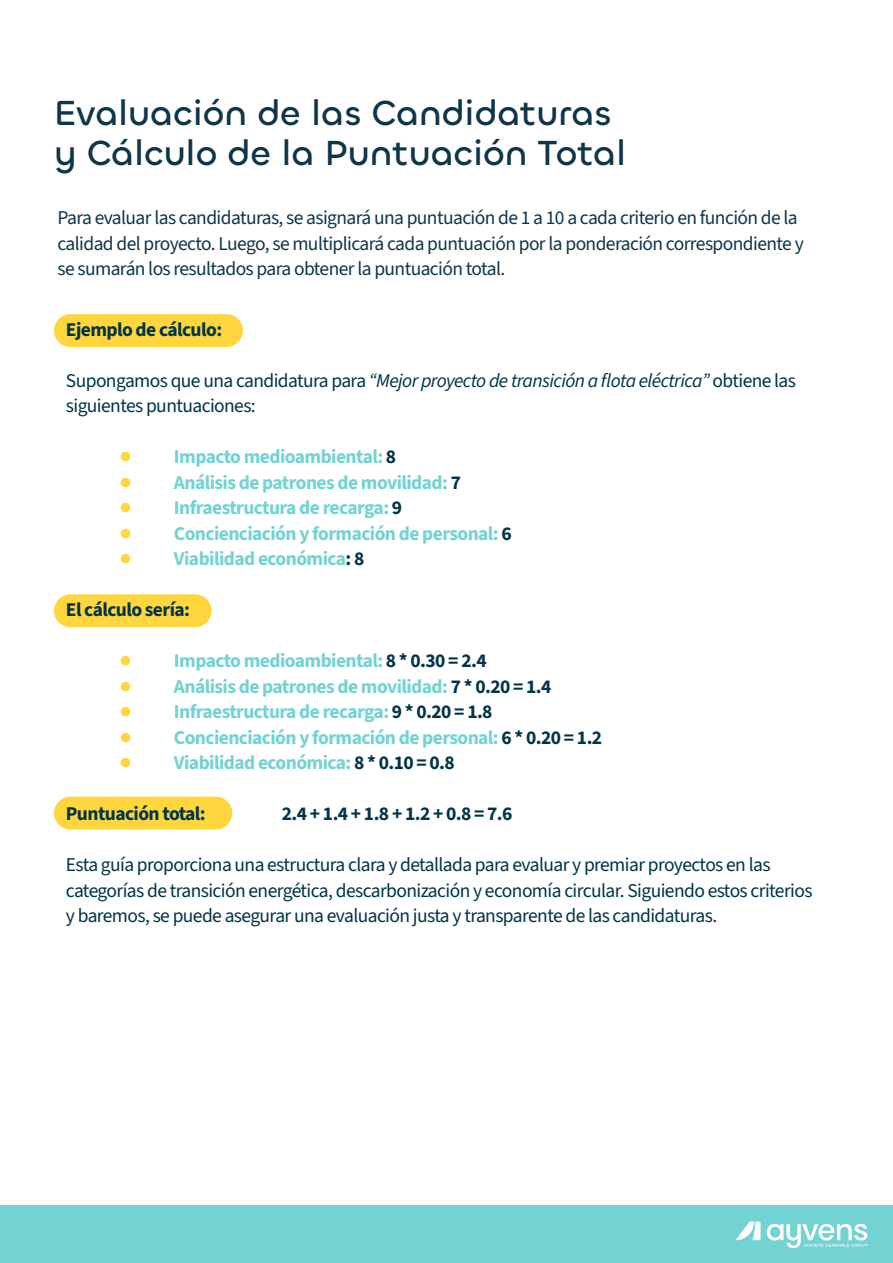
<style>
.page{position:relative;width:893px;height:1263px;background:#fff}
.page>*{position:absolute;margin:0;border:0;box-sizing:border-box;transform-origin:0 0}
.t1{font:500 36px "Chillax";color:#0f3549}
.t2{font:19.5px/25.5px "Source Sans 3";letter-spacing:-.03em;color:#003447}
.t3{font:700 19.5px "Source Sans 3";letter-spacing:-.03em;color:#73d2d2}
.t4{font:19.5px/25.5px "Source Sans 3";letter-spacing:-.03em;color:#0f3549}
.t5{font:700 19.5px "Source Sans 3";letter-spacing:-.03em;color:#003447}
.s1{font-style:italic}
.s2{color:#ffd63d}
.s3{color:#003447}
</style>
<div class="page">
<div style="left:54px;top:594px;width:158px;height:33px;background:#ffd63d;border-radius:16px"></div>
<div style="left:54px;top:797px;width:178px;height:32px;background:#ffd63d;border-radius:16px"></div>
<div style="left:54px;top:314px;width:189px;height:33px;background:#ffd63d;border-radius:16px"></div>
<div style="left:0;top:1205px;width:893px;height:58px;background:#73d2d2"></div>
<svg style="left:735px;top:1221px;width:132px;height:27px"></svg>
<p class="t1" style="left:54px;top:90px;width:559px">Evaluación de las Candidaturas</p>
<p class="t1" style="left:54px;top:131px;width:574px">y Cálculo de la Puntuación Total</p>
<p class="t4" style="left:58px;top:205px;width:748px">Para evaluar las candidaturas, se asignará una puntuación de 1 a 10 a cada criterio en función de la calidad del proyecto. Luego, se multiplicará cada puntuación por la ponderación correspondiente y se sumarán los resultados para obtener la puntuación total.</p>
<p class="t5" style="left:66px;top:316px;width:158px">Ejemplo de cálculo:</p>
<p class="t2" style="left:66px;top:368px;width:732px">Supongamos que una candidatura para <span class="s1">“Mejor proyecto de transición a flota eléctrica”</span> obtiene las siguientes puntuaciones:</p>
<p class="t3" style="left:120px;top:444px;width:278px"><span class="s2">●</span> Impacto medioambiental: <span class="s3">8</span></p>
<p class="t3" style="left:120px;top:469px;width:343px"><span class="s2">●</span> Análisis de patrones de movilidad: <span class="s3">7</span></p>
<p class="t3" style="left:120px;top:495px;width:284px"><span class="s2">●</span> Infraestructura de recarga: <span class="s3">9</span></p>
<p class="t3" style="left:120px;top:520px;width:393px"><span class="s2">●</span> Concienciación y formación de personal: <span class="s3">6</span></p>
<p class="t3" style="left:120px;top:546px;width:246px"><span class="s2">●</span> Viabilidad económica<span class="s3">: 8</span></p>
<p class="t5" style="left:66px;top:597px;width:126px">El cálculo sería:</p>
<p class="t3" style="left:120px;top:648px;width:368px"><span class="s2">●</span> Impacto medioambiental: <span class="s3">8 * 0.30 = 2.4</span></p>
<p class="t3" style="left:120px;top:673px;width:433px"><span class="s2">●</span> Análisis de patrones de movilidad: <span class="s3">7 * 0.20 = 1.4</span></p>
<p class="t3" style="left:120px;top:699px;width:374px"><span class="s2">●</span> Infraestructura de recarga: <span class="s3">9 * 0.20 = 1.8</span></p>
<p class="t3" style="left:120px;top:724px;width:484px"><span class="s2">●</span> Concienciación y formación de personal: <span class="s3">6 * 0.20 = 1.2</span></p>
<p class="t3" style="left:120px;top:750px;width:336px"><span class="s2">●</span> Viabilidad económica: <span class="s3">8 * 0.10 = 0.8</span></p>
<p class="t5" style="left:66px;top:801px;width:141px">Puntuación total:</p>
<p class="t5" style="left:282px;top:801px;width:232px">2.4 + 1.4 + 1.8 + 1.2 + 0.8 = 7.6</p>
<p class="t2" style="left:66px;top:853px;width:748px">Esta guía proporciona una estructura clara y detallada para evaluar y premiar proyectos en las categorías de transición energética, descarbonización y economía circular. Siguiendo estos criterios y baremos, se puede asegurar una evaluación justa y transparente de las candidaturas.</p>
</div>
